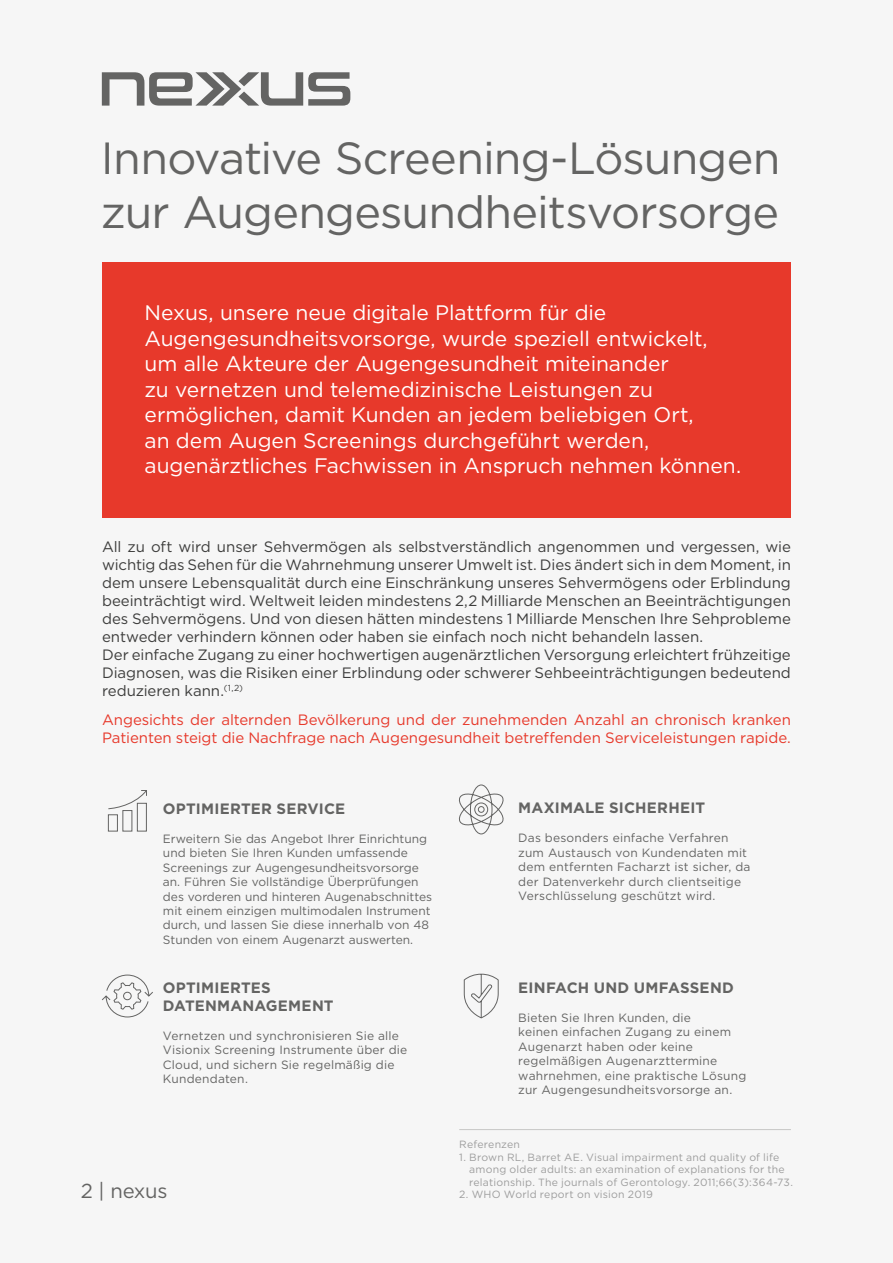
<style>
.page{position:relative;width:893px;height:1263px;background:#f6f6f6}
.page>*{position:absolute;margin:0;border:0;box-sizing:border-box;transform-origin:0 0}
.t1{font:45px/54px "Gotham";letter-spacing:-.02em;color:#646463}
.t2{font:21px/25.5px "Gotham";letter-spacing:-.005em;color:#fff}
.t3{font:20.25px "Gotham";letter-spacing:-.015em;color:#646463}
.t4{font:15px/18px "Gotham";letter-spacing:-.005em;color:#3d3d3c}
.t5{font:15px/18px "Gotham";letter-spacing:-.005em;color:#e7392b}
.t6{font:700 15px/18px "Gotham";letter-spacing:.015em;color:#646463}
.t7{font:12px/14.4px "Gotham";letter-spacing:.01em;color:#646463}
.t8{font:10.5px/12.6px "Gotham";letter-spacing:.02em;color:#9d9d9d}
</style>
<div class="page">
<div style="left:102px;top:262px;width:689px;height:255px;background:#e7392b"></div>
<hr style="left:459px;top:1129px;width:332px;height:1px;background:#c7c7c6">
<svg style="left:463px;top:973px;width:36px;height:46px"></svg>
<svg style="left:102px;top:974px;width:51px;height:44px"></svg>
<svg style="left:459px;top:784px;width:45px;height:51px"></svg>
<svg style="left:108px;top:790px;width:39px;height:42px"></svg>
<svg style="left:102px;top:72px;width:248px;height:34px"></svg>
<h1 class="t1" style="left:101px;top:130px;width:681px">Innovative Screening-Lösungen zur Augengesundheitsvorsorge</h1>
<p class="t2" style="left:145px;top:300px;width:598px">Nexus, unsere neue digitale Plattform für die Augengesundheitsvorsorge, wurde speziell entwickelt, um alle Akteure der Augengesundheit miteinander<br>zu vernetzen und telemedizinische Leistungen zu ermöglichen, damit Kunden an jedem beliebigen Ort,<br>an dem Augen Screenings durchgeführt werden, augenärztliches Fachwissen in Anspruch nehmen können.</p>
<p class="t4" style="left:102px;top:537px;width:690px">All zu oft wird unser Sehvermögen als selbstverständlich angenommen und vergessen, wie wichtig das Sehen für die Wahrnehmung unserer Umwelt ist. Dies ändert sich in dem Moment, in dem unsere Lebensqualität durch eine Einschränkung unseres Sehvermögens oder Erblindung beeinträchtigt wird. Weltweit leiden mindestens 2,2 Milliarde Menschen an Beeinträchtigungen des Sehvermögens. Und von diesen hätten mindestens 1 Milliarde Menschen Ihre Sehprobleme entweder verhindern können oder haben sie einfach noch nicht behandeln lassen.<br>Der einfache Zugang zu einer hochwertigen augenärztlichen Versorgung erleichtert frühzeitige Diagnosen, was die Risiken einer Erblindung oder schwerer Sehbeeinträchtigungen bedeutend reduzieren kann.<sup>(1,2)</sup></p>
<p class="t5" style="left:102px;top:710px;width:690px">Angesichts der alternden Bevölkerung und der zunehmenden Anzahl an chronisch kranken<br>Patienten steigt die Nachfrage nach Augengesundheit betreffenden Serviceleistungen rapide.</p>
<p class="t6" style="left:163px;top:799px;width:184px">OPTIMIERTER SERVICE</p>
<p class="t7" style="left:163px;top:831px;width:271px">Erweitern Sie das Angebot Ihrer Einrichtung und bieten Sie Ihren Kunden umfassende Screenings zur Augengesundheitsvorsorge an. Führen Sie vollständige Überprüfungen des vorderen und hinteren Augenabschnittes mit einem einzigen multimodalen Instrument durch, und lassen Sie diese innerhalb von 48<br>Stunden von einem Augenarzt auswerten.</p>
<p class="t6" style="left:163px;top:978px;width:172px">OPTIMIERTES<br>DATENMANAGEMENT</p>
<p class="t7" style="left:163px;top:1028px;width:246px">Vernetzen und synchronisieren Sie alle Visionix Screening Instrumente über die Cloud, und sichern Sie regelmäßig die Kundendaten.</p>
<h3 class="t3" style="left:81px;top:1179px;width:88px">2 | nexus</h3>
<p class="t6" style="left:518px;top:799px;width:188px">MAXIMALE SICHERHEIT</p>
<p class="t7" style="left:518px;top:830px;width:234px">Das besonders einfache Verfahren zum Austausch von Kundendaten mit dem entfernten Facharzt ist sicher, da der Datenverkehr durch clientseitige Verschlüsselung geschützt wird.</p>
<p class="t6" style="left:518px;top:978px;width:217px">EINFACH UND UMFASSEND</p>
<p class="t7" style="left:518px;top:1010px;width:230px">Bieten Sie Ihren Kunden, die<br>keinen einfachen Zugang zu einem<br>Augenarzt haben oder keine regelmäßigen Augenarzttermine wahrnehmen, eine praktische Lösung zur Augengesundheitsvorsorge an.</p>
<p class="t8" style="left:459px;top:1138px;width:62px">Referenzen</p>
<p class="t8" style="left:469px;top:1150px;width:325px;text-indent:-10px">1. Brown RL, Barret AE. Visual impairment and quality of life among older adults: an examination of explanations for the relationship. The journals of Gerontology. 2011;66(3):364-73.</p>
<p class="t8" style="left:459px;top:1188px;width:195px">2. WHO World report on vision 2019</p>
</div>
